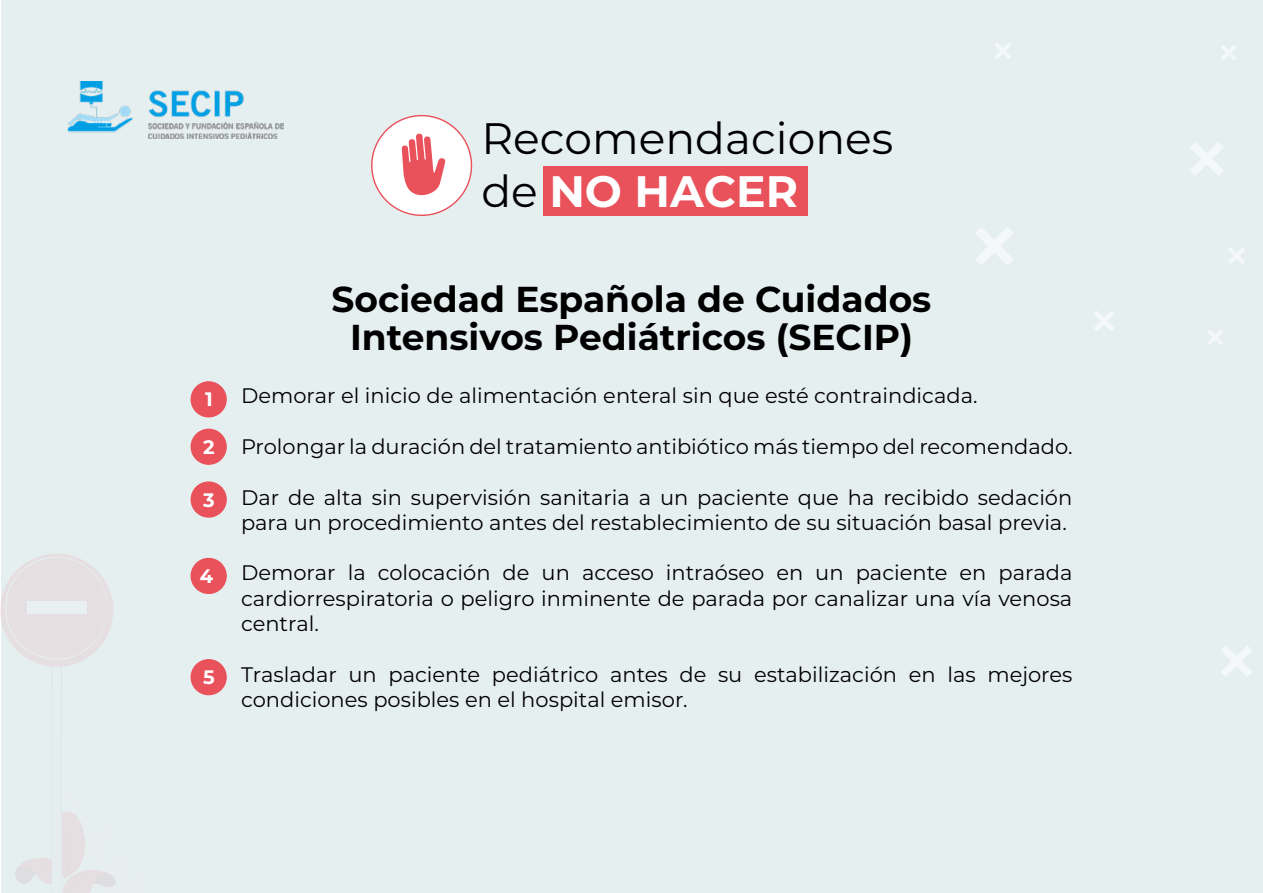
<style>
.page{position:relative;width:1263px;height:893px;background:#fff}
.page>*{position:absolute;margin:0;border:0;box-sizing:border-box;transform-origin:0 0}
.t1{font:43.95px/52.8px "Montserrat";color:#000}
.t2{font:700 36px/38px "Montserrat";color:#000;text-align:center}
.t3{font:21px/25.2px "Montserrat";color:#000}
.t4{font:700 19.5px "Montserrat";color:#fff}
.s1{font-weight:700;color:#fff}
</style>
<div class="page">
<div style="left:1px;top:0;width:1262px;height:893px;background:#e6eff0"></div>
<svg style="left:1221px;top:646px;width:31px;height:30px"></svg>
<svg style="left:976px;top:227px;width:37px;height:38px"></svg>
<svg style="left:1094px;top:311px;width:20px;height:20px"></svg>
<svg style="left:1190px;top:142px;width:33px;height:34px"></svg>
<svg style="left:1228px;top:248px;width:17px;height:16px"></svg>
<svg style="left:995px;top:43px;width:16px;height:16px"></svg>
<svg style="left:1208px;top:330px;width:14px;height:15px"></svg>
<svg style="left:1221px;top:45px;width:15px;height:15px"></svg>
<div style="left:543px;top:167px;width:264px;height:49px;background:#e9515b"></div>
<svg style="left:371px;top:114px;width:102px;height:102px"></svg>
<svg style="left:5px;top:556px;width:111px;height:337px"></svg>
<div style="left:27px;top:602px;width:59px;height:12px;background:#e8f0f1"></div>
<div style="left:191px;top:381px;width:36px;height:36px;background:#e9515b;border-radius:50%"></div>
<div style="left:191px;top:429px;width:36px;height:36px;background:#e9515b;border-radius:50%"></div>
<div style="left:191px;top:481px;width:36px;height:37px;background:#e9515b;border-radius:50%"></div>
<div style="left:191px;top:558px;width:36px;height:36px;background:#e9515b;border-radius:50%"></div>
<div style="left:191px;top:659px;width:36px;height:36px;background:#e9515b;border-radius:50%"></div>
<img style="left:68px;top:81px;width:216px;height:58px">
<h1 class="t1" style="left:481px;top:111px;width:413px">Recomendaciones de <span class="s1">NO HACER</span></h1>
<p class="t4" style="left:205px;top:385px;width:9px">1</p>
<p class="t4" style="left:203px;top:433px;width:13px">2</p>
<p class="t4" style="left:203px;top:486px;width:13px">3</p>
<p class="t4" style="left:200px;top:562px;width:15px">4</p>
<p class="t4" style="left:203px;top:663px;width:13px">5</p>
<h2 class="t2" style="left:332px;top:278px;width:601px">Sociedad Española de Cuidados<br>Intensivos Pediátricos (SECIP)</h2>
<p class="t3" style="left:241px;top:382px;width:738px">Demorar el inicio de alimentación enteral sin que esté contraindicada.</p>
<p class="t3" style="left:241px;top:433px;width:833px">Prolongar la duración del tratamiento antibiótico más tiempo del recomendado.</p>
<p class="t3" style="left:241px;top:484px;width:833px">Dar de alta sin supervisión sanitaria a un paciente que ha recibido sedación para un procedimiento antes del restablecimiento de su situación basal previa.</p>
<p class="t3" style="left:241px;top:560px;width:833px;text-align:justify">Demorar la colocación de un acceso intraóseo en un paciente en parada cardiorrespiratoria o peligro inminente de parada por canalizar una vía venosa central.</p>
<p class="t3" style="left:241px;top:661px;width:833px">Trasladar un paciente pediátrico antes de su estabilización en las mejores condiciones posibles en el hospital emisor.</p>
</div>
